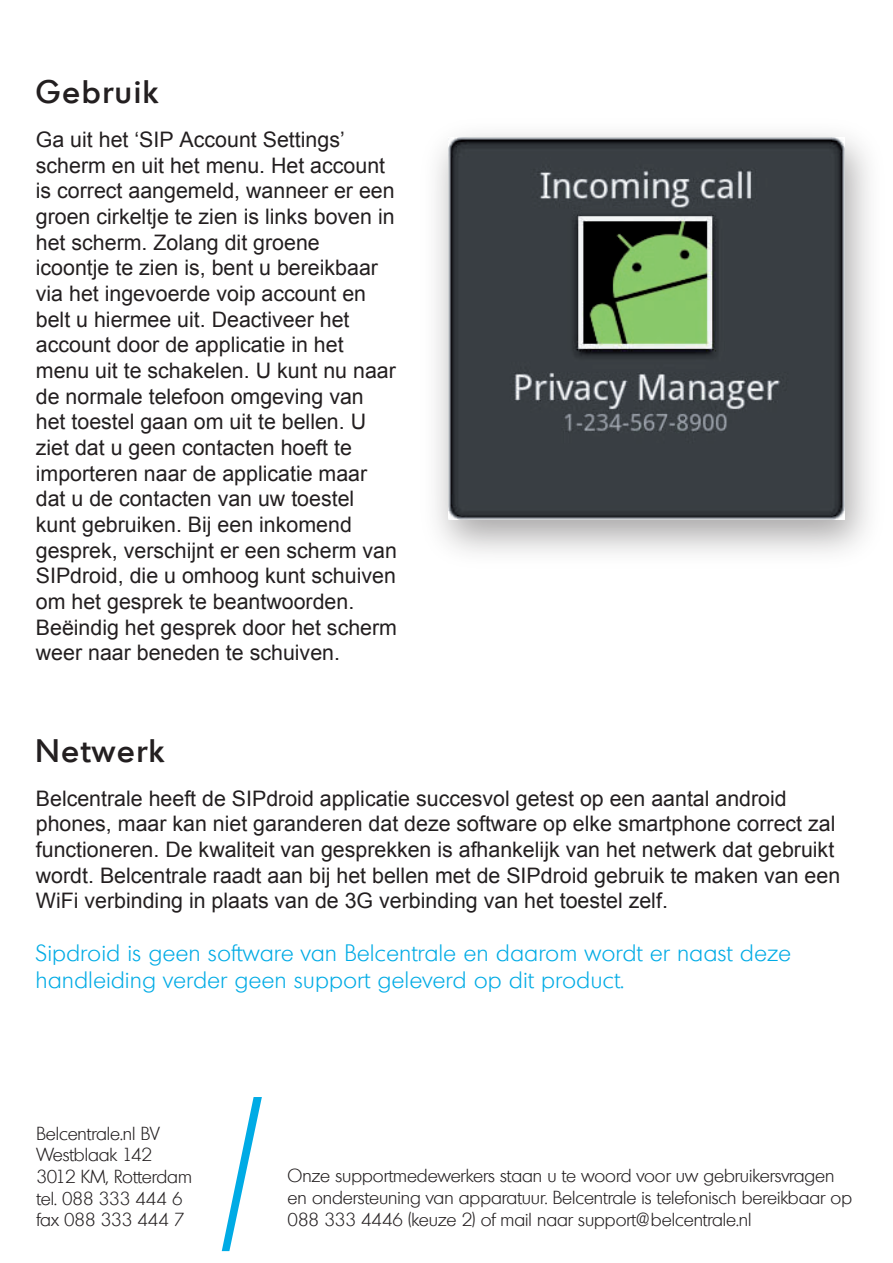
<style>
.page{position:relative;width:893px;height:1263px;background:#fff}
.page>*{position:absolute;margin:0;border:0;box-sizing:border-box;transform-origin:0 0}
.t1{font:500 31.8px "Montreal";letter-spacing:.065em;color:#231f20}
.t2{font:300 22.8px/27.3px "Montreal";letter-spacing:.03em;color:#00abe5}
.t3{font:21.3px/25.8px "Arial";color:#231f20}
.t4{font:300 18px/21.6px "Montreal";color:#231f20}
</style>
<div class="page">
<svg style="left:222px;top:1097px;width:40px;height:154px"></svg>
<img style="left:436px;top:134px;width:433px;height:419px">
<img style="left:449px;top:138px;width:396px;height:381px">
<h1 class="t1" style="left:36px;top:71px;width:123px">Gebruik</h1>
<p class="t3" style="left:36px;top:127px;width:363px">Ga uit het ‘SIP Account Settings’ scherm en uit het menu. Het account is correct aangemeld, wanneer er een groen cirkeltje te zien is links boven in het scherm. Zolang dit groene icoontje te zien is, bent u bereikbaar via het ingevoerde voip account en belt u hiermee uit. Deactiveer het account door de applicatie in het menu uit te schakelen. U kunt nu naar de normale telefoon omgeving van het toestel gaan om uit te bellen. U ziet dat u geen contacten hoeft te importeren naar de applicatie maar dat u de contacten van uw toestel kunt gebruiken. Bij een inkomend gesprek, verschijnt er een scherm van SIPdroid, die u omhoog kunt schuiven om het gesprek te beantwoorden.<br>Beëindig het gesprek door het scherm weer naar beneden te schuiven.</p>
<h1 class="t1" style="left:36px;top:730px;width:129px">Netwerk</h1>
<p class="t3" style="left:36px;top:786px;width:806px">Belcentrale heeft de SIPdroid applicatie succesvol getest op een aantal android phones, maar kan niet garanderen dat deze software op elke smartphone correct zal functioneren. De kwaliteit van gesprekken is afhankelijk van het netwerk dat gebruikt wordt. Belcentrale raadt aan bij het bellen met de SIPdroid gebruik te maken van een WiFi verbinding in plaats van de 3G verbinding van het toestel zelf.</p>
<p class="t2" style="left:36px;top:939px;width:757px">Sipdroid is geen software van Belcentrale en daarom wordt er naast deze handleiding verder geen support geleverd op dit product.</p>
<p class="t4" style="left:36px;top:1122px;width:157px">Belcentrale.nl BV<br>Westblaak 142<br>3012 KM, Rotterdam tel. 088 333 444 6 fax 088 333 444 7</p>
<p class="t4" style="left:288px;top:1165px;width:566px">Onze supportmedewerkers staan u te woord voor uw gebruikersvragen en ondersteuning van apparatuur. Belcentrale is telefonisch bereikbaar op<br>088 333 4446 (keuze 2) of mail naar support@belcentrale.nl</p>
</div>
